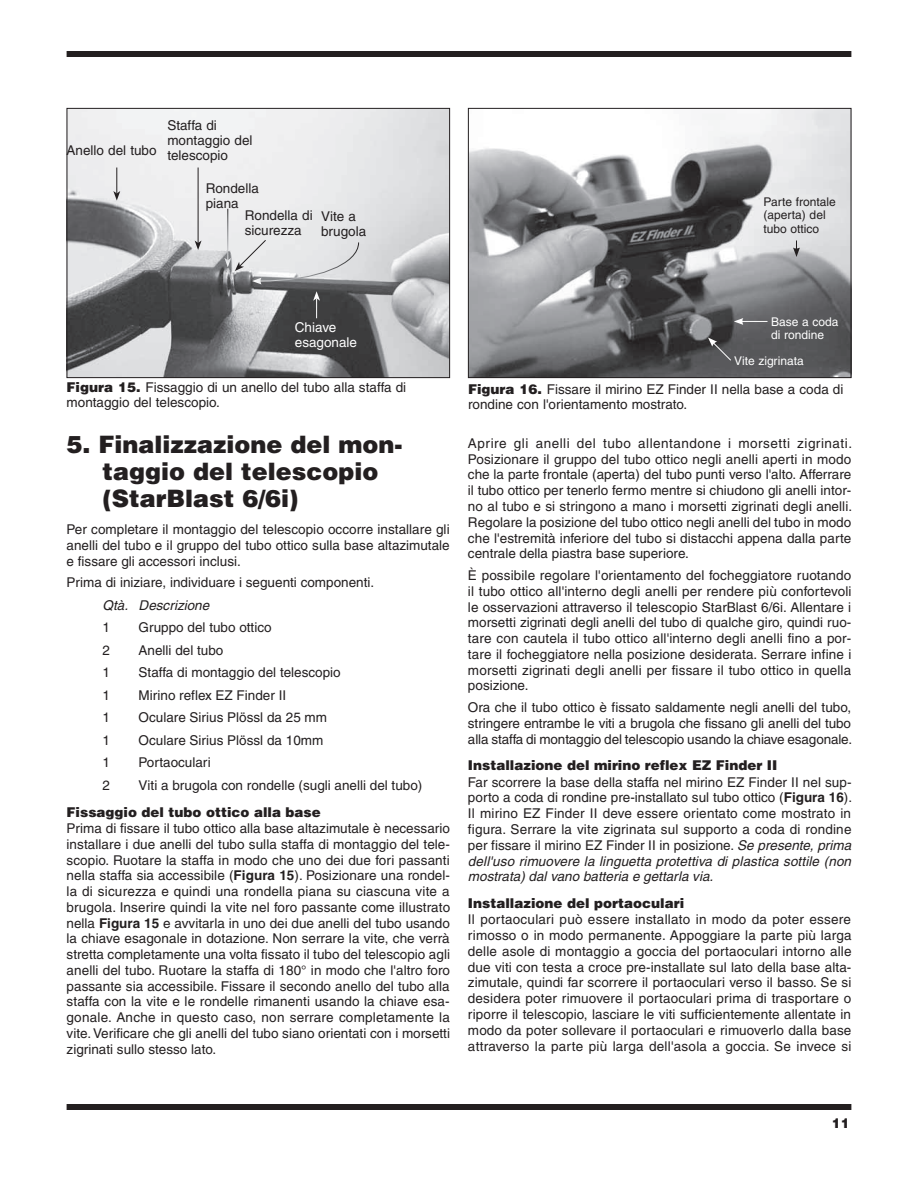
<style>
.page{position:relative;width:918px;height:1188px;background:#fff}
.page>*{position:absolute;margin:0;border:0;box-sizing:border-box;transform-origin:0 0}
.t1{font:900 24px/27px "Helvetica";color:#231f20}
.t2{font:13.5px/15.8px "Helvetica";color:#231f20;text-align:justify}
.t3{font:900 13.5px "Helvetica";color:#231f20}
.t4{font:italic 13.5px "Helvetica";color:#231f20}
.t5{font:13.5px/15px "Helvetica";color:#fff}
.t6{font:12px/13.5px "Helvetica";color:#231f20}
.t7{font:12px/13.5px "Helvetica";color:#fff}
.s1{font-weight:900}
.s2{font-weight:700}
.s3{font-style:italic}
</style>
<div class="page">
<div style="left:67px;top:51px;width:784px;height:6px;background:#231f20"></div>
<div style="left:67px;top:1104px;width:784px;height:6px;background:#231f20"></div>
<img style="left:69px;top:110px;width:379px;height:266px">
<div style="left:67px;top:108px;width:383px;height:270px;border:1px solid #231f20"></div>
<hr style="left:198px;top:168px;width:1px;height:75px;background:#231f20">
<svg style="left:195px;top:241px;width:7px;height:9px"></svg>
<hr style="left:227px;top:209px;width:1px;height:51px;background:#fff">
<svg style="left:113px;top:168px;width:7px;height:33px"></svg>
<svg style="left:313px;top:291px;width:7px;height:27px"></svg>
<svg style="left:224px;top:239px;width:135px;height:46px;background:#cecfd1"></svg>
<img style="left:470px;top:110px;width:379px;height:266px">
<div style="left:468px;top:108px;width:383px;height:270px;border:1px solid #231f20"></div>
<svg style="left:793px;top:240px;width:7px;height:17px"></svg>
<svg style="left:734px;top:318px;width:34px;height:7px"></svg>
<svg style="left:708px;top:338px;width:24px;height:23px"></svg>
<p class="t2" style="left:67px;top:143px;width:92px">Anello del tubo</p>
<p class="t2" style="left:167px;top:118px;width:87px;line-height:15px;text-align:left">Staffa di montaggio del telescopio</p>
<p class="t2" style="left:206px;top:181px;width:55px;line-height:15px">Rondella piana</p>
<p class="t2" style="left:245px;top:207px;width:69px;line-height:15px">Rondella di sicurezza</p>
<p class="t2" style="left:321px;top:209px;width:47px;line-height:15px">Vite a brugola</p>
<p class="t6" style="left:764px;top:195px;width:74px">Parte frontale (aperta) del tubo ottico</p>
<p class="t5" style="left:295px;top:319px;width:64px">Chiave esagonale</p>
<p class="t7" style="left:771px;top:315px;width:69px">Base a coda di rondine</p>
<p class="t7" style="left:734px;top:354px;width:71px">Vite zigrinata</p>
<p class="t2" style="left:67px;top:380px;width:341px;line-height:15px"><span class="s1">Figura 15.</span> Fissaggio di un anello del tubo alla staffa di montaggio del telescopio.</p>
<p class="t2" style="left:468px;top:381px;width:377px;line-height:15px"><span class="s1">Figura 16.</span> Fissare il mirino EZ Finder II nella base a coda di rondine con l'orientamento mostrato.</p>
<h1 class="t1" style="left:103px;top:430px;width:302px;text-indent:-36px">5. Finalizzazione del mon&shy;taggio del telescopio (StarBlast 6/6i)</h1>
<p class="t2" style="left:67px;top:521px;width:385px">Per completare il montaggio del telescopio occorre installare gli anelli del tubo e il gruppo del tubo ottico sulla base altazimutale e fissare gli accessori inclusi.</p>
<p class="t2" style="left:67px;top:575px;width:309px">Prima di iniziare, individuare i seguenti componenti.</p>
<p class="t4" style="left:103px;top:597px;width:108px">Qtà. Descrizione</p>
<p class="t2" style="left:103px;top:620px;width:9px">1</p>
<p class="t2" style="left:139px;top:620px;width:135px">Gruppo del tubo ottico</p>
<p class="t2" style="left:103px;top:642px;width:9px">2</p>
<p class="t2" style="left:139px;top:642px;width:86px">Anelli del tubo</p>
<p class="t2" style="left:103px;top:665px;width:9px">1</p>
<p class="t2" style="left:139px;top:665px;width:204px">Staffa di montaggio del telescopio</p>
<p class="t2" style="left:103px;top:687px;width:9px">1</p>
<p class="t2" style="left:139px;top:687px;width:149px">Mirino reflex EZ Finder II</p>
<p class="t2" style="left:103px;top:710px;width:9px">1</p>
<p class="t2" style="left:139px;top:710px;width:190px">Oculare Sirius Plössl da 25 mm</p>
<p class="t2" style="left:103px;top:732px;width:9px">1</p>
<p class="t2" style="left:139px;top:732px;width:186px">Oculare Sirius Plössl da 10mm</p>
<p class="t2" style="left:103px;top:755px;width:9px">1</p>
<p class="t2" style="left:139px;top:755px;width:74px">Portaoculari</p>
<p class="t2" style="left:103px;top:777px;width:9px">2</p>
<p class="t2" style="left:139px;top:777px;width:285px">Viti a brugola con rondelle (sugli anelli del tubo)</p>
<p class="t3" style="left:67px;top:803px;width:256px">Fissaggio del tubo ottico alla base</p>
<p class="t2" style="left:67px;top:820px;width:385px">Prima di fissare il tubo ottico alla base altazimutale è necessario installare i due anelli del tubo sulla staffa di montaggio del tele&shy;scopio. Ruotare la staffa in modo che uno dei due fori passanti nella staffa sia accessibile (<span class="s2">Figura 15</span>). Posizionare una rondel&shy;la di sicurezza e quindi una rondella piana su ciascuna vite a brugola. Inserire quindi la vite nel foro passante come illustrato nella <span class="s2">Figura 15</span> e avvitarla in uno dei due anelli del tubo usando la chiave esagonale in dotazione. Non serrare la vite, che verrà stretta completamente una volta fissato il tubo del telescopio agli anelli del tubo. Ruotare la staffa di 180° in modo che l'altro foro passante sia accessibile. Fissare il secondo anello del tubo alla staffa con la vite e le rondelle rimanenti usando la chiave esa&shy;gonale. Anche in questo caso, non serrare completamente la vite. Verificare che gli anelli del tubo siano orientati con i morsetti zigrinati sullo stesso lato.</p>
<p class="t2" style="left:468px;top:435px;width:386px">Aprire gli anelli del tubo allentandone i morsetti zigrinati.<br>Posizionare il gruppo del tubo ottico negli anelli aperti in modo che la parte frontale (aperta) del tubo punti verso l'alto. Afferrare il tubo ottico per tenerlo fermo mentre si chiudono gli anelli intor&shy;no al tubo e si stringono a mano i morsetti zigrinati degli anelli.<br>Regolare la posizione del tubo ottico negli anelli del tubo in modo che l'estremità inferiore del tubo si distacchi appena dalla parte centrale della piastra base superiore.</p>
<p class="t2" style="left:468px;top:567px;width:385px">È possibile regolare l'orientamento del focheggiatore ruotando il tubo ottico all'interno degli anelli per rendere più confortevoli le osservazioni attraverso il telescopio StarBlast 6/6i. Allentare i morsetti zigrinati degli anelli del tubo di qualche giro, quindi ruo&shy;tare con cautela il tubo ottico all'interno degli anelli fino a por&shy;tare il focheggiatore nella posizione desiderata. Serrare infine i morsetti zigrinati degli anelli per fissare il tubo ottico in quella posizione.</p>
<p class="t2" style="left:468px;top:699px;width:386px">Ora che il tubo ottico è fissato saldamente negli anelli del tubo, stringere entrambe le viti a brugola che fissano gli anelli del tubo alla staffa di montaggio del telescopio usando la chiave esagonale.</p>
<p class="t3" style="left:468px;top:757px;width:311px">Installazione del mirino reflex EZ Finder II</p>
<p class="t2" style="left:468px;top:774px;width:386px">Far scorrere la base della staffa nel mirino EZ Finder II nel sup&shy;porto a coda di rondine pre-installato sul tubo ottico (<span class="s2">Figura 16</span>).<br>Il mirino EZ Finder II deve essere orientato come mostrato in figura. Serrare la vite zigrinata sul supporto a coda di rondine per fissare il mirino EZ Finder II in posizione. <span class="s3">Se presente, prima dell'uso rimuovere la linguetta protettiva di plastica sottile (non mostrata) dal vano batteria e gettarla via.</span></p>
<p class="t3" style="left:468px;top:894px;width:218px">Installazione del portaoculari</p>
<p class="t2" style="left:468px;top:912px;width:385px">Il portaoculari può essere installato in modo da poter essere rimosso o in modo permanente. Appoggiare la parte più larga delle asole di montaggio a goccia del portaoculari intorno alle due viti con testa a croce pre-installate sul lato della base alta&shy;zimutale, quindi far scorrere il portaoculari verso il basso. Se si desidera poter rimuovere il portaoculari prima di trasportare o riporre il telescopio, lasciare le viti sufficientemente allentate in modo da poter sollevare il portaoculari e rimuoverlo dalla base attraverso la parte più larga dell'asola a goccia. Se invece si</p>
<p class="t3" style="left:832px;top:1114px;width:20px">11</p>
</div>
